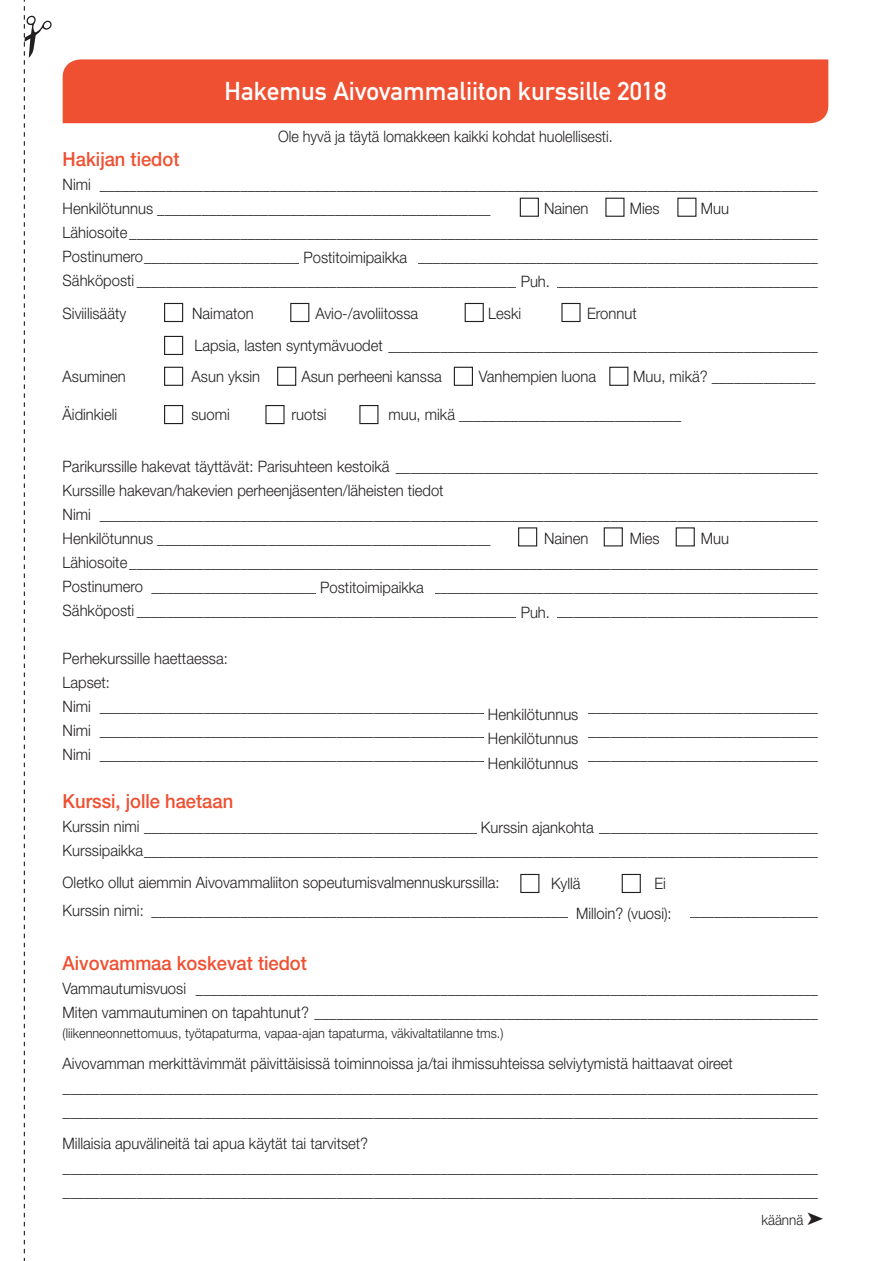
<style>
.page{position:relative;width:894px;height:1261px;background:#fff}
.page>*{position:absolute;margin:0;border:0;box-sizing:border-box;transform-origin:0 0}
.t1{font:25.5px "DIN Mittelschrift";color:#fff}
.t2{font:500 19.5px "Helvetica Neue";color:#ef5032;scale:.94 1}
.t3{font:300 15.75px/24px "Helvetica Neue";color:#231f20;scale:.94 1}
.t4{font:300 15.75px "Helvetica Neue";color:#231f20;scale:.91 1}
.t5{font:300 14.25px "Helvetica Neue";color:#231f20;scale:.94 1}
.t6{font:300 13.5px "Helvetica Neue";color:#231f20;scale:.94 1}
</style>
<div class="page">
<hr style="left:0;top:717px;width:1px;height:467px;background:#f4e6ea">
<div style="left:63px;top:59px;width:765px;height:64px;background:#ef5032"></div>
<div style="left:164px;top:303px;width:19px;height:19px;border:1px solid #231f20"></div>
<div style="left:520px;top:198px;width:19px;height:19px;border:1px solid #231f20"></div>
<div style="left:518px;top:527px;width:19px;height:19px;border:1px solid #231f20"></div>
<div style="left:605px;top:198px;width:19px;height:19px;border:1px solid #231f20"></div>
<div style="left:603px;top:527px;width:20px;height:19px;border:1px solid #231f20"></div>
<div style="left:677px;top:198px;width:19px;height:19px;border:1px solid #231f20"></div>
<div style="left:164px;top:336px;width:19px;height:19px;border:1px solid #231f20"></div>
<div style="left:164px;top:367px;width:19px;height:19px;border:1px solid #231f20"></div>
<div style="left:277px;top:367px;width:19px;height:19px;border:1px solid #231f20"></div>
<div style="left:454px;top:367px;width:19px;height:19px;border:1px solid #231f20"></div>
<div style="left:609px;top:367px;width:19px;height:19px;border:1px solid #231f20"></div>
<div style="left:290px;top:303px;width:19px;height:19px;border:1px solid #231f20"></div>
<div style="left:464px;top:303px;width:20px;height:19px;border:1px solid #231f20"></div>
<div style="left:561px;top:303px;width:19px;height:19px;border:1px solid #231f20"></div>
<div style="left:164px;top:405px;width:19px;height:19px;border:1px solid #231f20"></div>
<div style="left:520px;top:874px;width:19px;height:19px;border:1px solid #231f20"></div>
<div style="left:265px;top:405px;width:19px;height:19px;border:1px solid #231f20"></div>
<div style="left:621px;top:874px;width:20px;height:19px;border:1px solid #231f20"></div>
<div style="left:359px;top:405px;width:19px;height:19px;border:1px solid #231f20"></div>
<hr style="left:0;top:717px;width:1px;height:64px;background:#ad336d">
<svg style="left:23px;top:0;width:2px;height:1261px"></svg>
<h1 class="t1" style="left:224px;top:76px;width:443px">Hakemus Aivovammaliiton kurssille 2018</h1>
<p class="t4" style="left:278px;top:127px;width:369px">Ole hyvä ja täytä lomakkeen kaikki kohdat huolellisesti.</p>
<p class="t2" style="left:63px;top:147px;width:126px">Hakijan tiedot</p>
<p class="t3" style="left:63px;top:172px;width:805px">Nimi _________________________________________________________________________________________________<br>Henkilötunnus _____________________________________________</p>
<p class="t3" style="left:63px;top:196px;width:805px;text-indent:638px">Muu Lähiosoite_____________________________________________________________________________________________ Postinumero___________________________________________________________________________________________ Sähköposti ____________________________________________________________________________________________</p>
<p class="t3" style="left:63px;top:301px;width:69px">Siviilisääty</p>
<p class="t3" style="left:192px;top:301px;width:67px">Naimaton</p>
<p class="t3" style="left:315px;top:301px;width:111px">Avio-/avoliitossa</p>
<p class="t3" style="left:488px;top:301px;width:36px">Leski</p>
<p class="t3" style="left:544px;top:196px;width:49px">Nainen</p>
<p class="t3" style="left:629px;top:196px;width:33px">Mies</p>
<p class="t3" style="left:303px;top:245px;width:112px">Postitoimipaikka</p>
<p class="t3" style="left:520px;top:269px;width:33px">Puh.</p>
<p class="t3" style="left:194px;top:297px;width:665px;line-height:31.5px;text-indent:392px">Eronnut<br>Lapsia, lasten syntymävuodet __________________________________________________________</p>
<p class="t3" style="left:63px;top:364px;width:69px">Asuminen</p>
<p class="t3" style="left:192px;top:364px;width:74px">Asun yksin</p>
<p class="t3" style="left:301px;top:364px;width:151px">Asun perheeni kanssa</p>
<p class="t3" style="left:479px;top:364px;width:126px">Vanhempien luona</p>
<p class="t3" style="left:633px;top:364px;width:195px">Muu, mikä? ______________</p>
<p class="t3" style="left:63px;top:402px;width:60px">Äidinkieli</p>
<p class="t3" style="left:191px;top:402px;width:42px">suomi</p>
<p class="t3" style="left:291px;top:402px;width:39px">ruotsi</p>
<p class="t3" style="left:388px;top:402px;width:313px">muu, mikä ______________________________</p>
<p class="t3" style="left:63px;top:454px;width:805px">Parikurssille hakevat täyttävät: Parisuhteen kestoikä _________________________________________________________ Kurssille hakevan/hakevien perheenjäsenten/läheisten tiedot<br>Nimi _________________________________________________________________________________________________ Henkilötunnus _____________________________________________</p>
<p class="t3" style="left:63px;top:526px;width:805px;text-indent:638px">Muu Lähiosoite_____________________________________________________________________________________________ Postinumero __________________________________________________________________________________________ Sähköposti ____________________________________________________________________________________________</p>
<p class="t3" style="left:63px;top:646px;width:805px">Perhekurssille haettaessa:<br>Lapset:<br>Nimi _________________________________________________________________________________________________ Nimi _________________________________________________________________________________________________ Nimi _________________________________________________________________________________________________</p>
<p class="t2" style="left:63px;top:789px;width:183px">Kurssi, jolle haetaan</p>
<p class="t3" style="left:63px;top:814px;width:805px">Kurssin nimi ___________________________________________________________________________________________<br>Kurssipaikka___________________________________________________________________________________________</p>
<p class="t3" style="left:63px;top:867px;width:805px;line-height:28.5px">Oletko ollut aiemmin Aivovammaliiton sopeutumisvalmennuskurssilla:<br>Kurssin nimi: __________________________________________________________________________________________</p>
<p class="t2" style="left:63px;top:951px;width:261px">Aivovammaa koskevat tiedot</p>
<p class="t3" style="left:63px;top:976px;width:805px">Vammautumisvuosi ____________________________________________________________________________________<br>Miten vammautuminen on tapahtunut? ____________________________________________________________________</p>
<p class="t6" style="left:63px;top:1024px;width:470px">(liikenneonnettomuus, työtapaturma, vapaa-ajan tapaturma, väkivaltatilanne tms.)</p>
<p class="t3" style="left:63px;top:1051px;width:805px">Aivovamman merkittävimmät päivittäisissä toiminnoissa ja/tai ihmissuhteissa selviytymistä haittaavat oireet ______________________________________________________________________________________________________ ______________________________________________________________________________________________________</p>
<p class="t3" style="left:63px;top:1131px;width:805px">Millaisia apuvälineitä tai apua käytät tai tarvitset? ______________________________________________________________________________________________________ ______________________________________________________________________________________________________</p>
<p class="t3" style="left:544px;top:526px;width:49px">Nainen</p>
<p class="t3" style="left:629px;top:526px;width:33px">Mies</p>
<p class="t3" style="left:320px;top:575px;width:112px">Postitoimipaikka</p>
<p class="t3" style="left:520px;top:599px;width:33px">Puh.</p>
<p class="t3" style="left:488px;top:702px;width:98px">Henkilötunnus</p>
<p class="t3" style="left:488px;top:725px;width:98px;line-height:25.5px">Henkilötunnus<br>Henkilötunnus</p>
<p class="t3" style="left:481px;top:814px;width:122px">Kurssin ajankohta</p>
<p class="t3" style="left:551px;top:871px;width:33px">Kyllä</p>
<p class="t3" style="left:654px;top:871px;width:14px">Ei</p>
<p class="t3" style="left:576px;top:901px;width:103px">Milloin? (vuosi):</p>
<p class="t5" style="left:761px;top:1211px;width:68px">käännä ➤</p>
</div>
